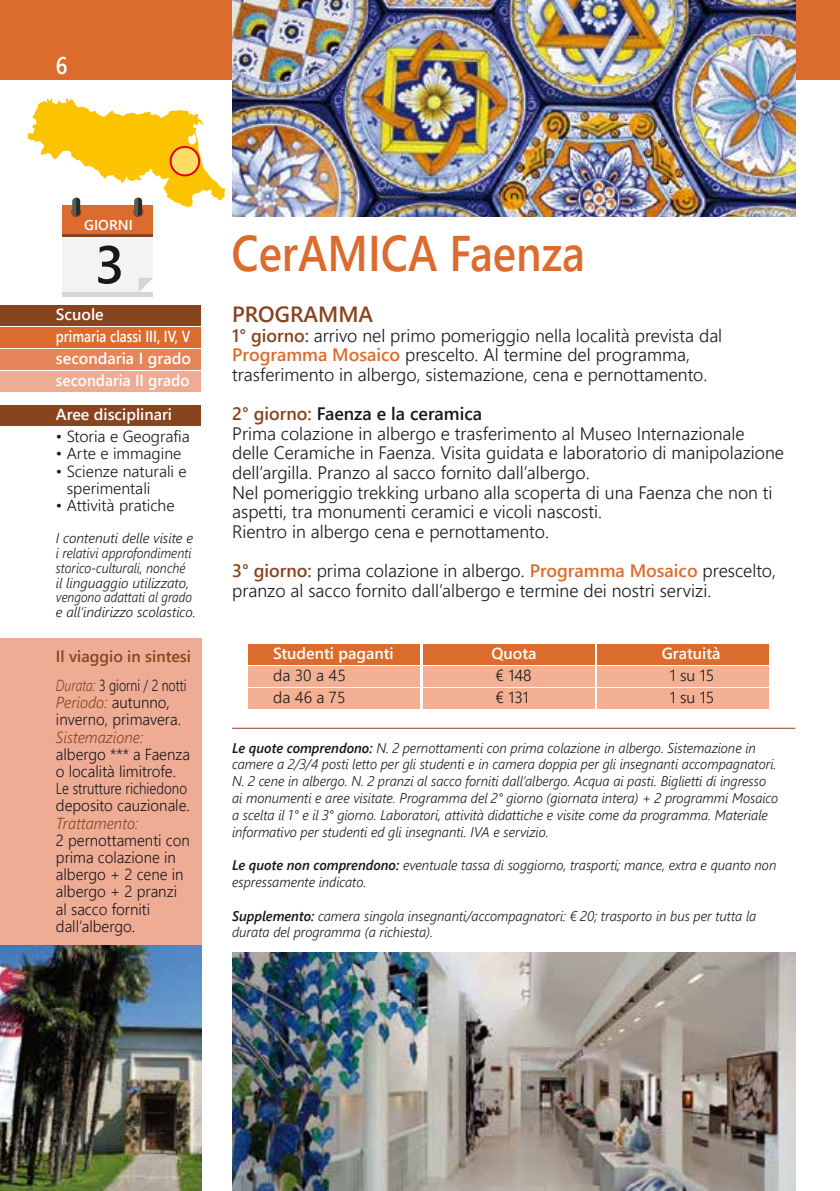
<style>
.page{position:relative;width:840px;height:1191px;background:#fff}
.page>*{position:absolute;margin:0;border:0;box-sizing:border-box;transform-origin:0 0}
.t1{font:600 53.2px "Segoe UI";color:#1a171c}
.t2{font:600 50px "Segoe UI";color:#dc6c2e;scale:.88 1}
.t3{font:600 24px "Segoe UI";color:#fff;scale:.88 1}
.t4{font:600 22px "Segoe UI";color:#88431f}
.t5{font:300 18px/19.6px "Segoe UI";color:#1a171c}
.t6{font:300 16px/17.2px "Segoe UI";color:#1a171c;scale:.95 1}
.t7{font:300 16px "Segoe UI";color:#1a171c}
.t8{font:600 16px/22px "Segoe UI";color:#fff}
.t9{font:300 16px/17.2px "Segoe UI";color:#1a171c;scale:.78 1}
.t10{font:italic 300 16px "Segoe UI";color:#88431f;scale:.95 1}
.t11{font:600 16px "Segoe UI";color:#88431f}
.t12{font:600 14.2px "Segoe UI";color:#fff}
.t13{font:italic 300 14px/16.8px "Segoe UI";color:#1a171c;scale:.96 1}
.t14{font:italic 300 14px/14.8px "Segoe UI";color:#1a171c}
.s1{color:#fff}
.s2{font-style:italic;color:#88431f}
.s3{font-weight:600;color:#88431f}
.s4{font-weight:600;color:#dc6c2e}
.s5{font-weight:600}
</style>
<div class="page">
<img style="left:0;top:945px;width:201px;height:246px">
<div style="left:0;top:0;width:839px;height:79px;background:#dc6c2e"></div>
<img style="left:232px;top:0;width:562px;height:216px">
<div style="left:248px;top:644px;width:172px;height:20px;background:#dc6c2e"></div>
<div style="left:422px;top:644px;width:172px;height:20px;background:#dc6c2e"></div>
<div style="left:596px;top:644px;width:172px;height:20px;background:#dc6c2e"></div>
<div style="left:248px;top:666px;width:172px;height:20px;background:#f4b092"></div>
<div style="left:422px;top:666px;width:172px;height:20px;background:#f4b092"></div>
<div style="left:596px;top:666px;width:172px;height:20px;background:#f4b092"></div>
<div style="left:248px;top:688px;width:172px;height:20px;background:#f4b092"></div>
<div style="left:422px;top:688px;width:172px;height:20px;background:#f4b092"></div>
<div style="left:596px;top:688px;width:172px;height:20px;background:#f4b092"></div>
<hr style="left:232px;top:728px;width:562px;height:1px;background:#88431f">
<img style="left:232px;top:953px;width:562px;height:238px">
<div style="left:0;top:305px;width:200px;height:20px;background:#88431f"></div>
<div style="left:0;top:327px;width:200px;height:20px;background:#dc6c2e"></div>
<div style="left:0;top:349px;width:200px;height:20px;background:#e6845a"></div>
<div style="left:0;top:371px;width:200px;height:20px;background:#efac95"></div>
<div style="left:0;top:405px;width:200px;height:20px;background:#88431f"></div>
<div style="left:0;top:638px;width:201px;height:307px;background:#efac95"></div>
<div style="left:63px;top:224px;width:90px;height:72px;background:#f3f3f2"></div>
<div style="left:63px;top:205px;width:90px;height:32px;background:#88431f"></div>
<div style="left:63px;top:205px;width:90px;height:29px;background:#dc6c2e"></div>
<svg style="left:139px;top:278px;width:13px;height:13px"></svg>
<hr style="left:63px;top:292px;width:90px;height:4px;background:#d7d6d6">
<svg style="left:28px;top:98px;width:197px;height:118px"></svg>
<svg style="left:170px;top:147px;width:29px;height:28px"></svg>
<div style="left:169px;top:146px;width:31px;height:30px;border:2px solid #e2001a;border-radius:50%"></div>
<h3 class="t3" style="left:56px;top:43px;width:15px">6</h3>
<p class="t12" style="left:84px;top:212px;width:50px">GIORNI</p>
<h1 class="t1" style="left:95px;top:214px;width:31px">3</h1>
<p class="t8" style="left:56px;top:302px;width:136px">Scuole<br>primaria classi III, IV, V secondaria I grado secondaria II grado</p>
<p class="t8" style="left:56px;top:402px;width:118px">Aree disciplinari</p>
<p class="t7" style="left:56px;top:421px;width:135px">• Storia e Geografia</p>
<p class="t7" style="left:56px;top:439px;width:127px">• Arte e immagine</p>
<p class="t7" style="left:56px;top:456px;width:132px">• Scienze naturali e</p>
<p class="t7" style="left:56px;top:473px;width:96px"><span class="s1">•</span> sperimentali</p>
<p class="t7" style="left:56px;top:490px;width:120px">• Attività pratiche</p>
<p class="t14" style="left:56px;top:528px;width:141px">I contenuti delle visite e i relativi approfondimenti storico-culturali, nonché<br>il linguaggio utilizzato, vengono adattati al grado e all’indirizzo scolastico.</p>
<p class="t11" style="left:56px;top:641px;width:136px">Il viaggio in sintesi</p>
<p class="t9" style="left:56px;top:675px;width:169px"><span class="s2">Durata:</span> 3 giorni / 2 notti<br><span class="s2">Periodo:</span> autunno, inverno, primavera.</p>
<p class="t10" style="left:56px;top:721px;width:94px">Sistemazione:</p>
<p class="t6" style="left:56px;top:744px;width:143px">albergo *** a Faenza o località limitrofe.<br>Le strutture richiedono deposito cauzionale.</p>
<p class="t10" style="left:56px;top:807px;width:88px">Trattamento:</p>
<p class="t6" style="left:56px;top:830px;width:142px">2 pernottamenti con prima colazione in albergo + 2 cene in albergo + 2 pranzi al sacco forniti dall’albergo.</p>
<h2 class="t2" style="left:231px;top:206px;width:403px">CerAMICA Faenza</h2>
<h3 class="t4" style="left:232px;top:293px;width:142px">PROGRAMMA</h3>
<p class="t5" style="left:232px;top:324px;width:491px"><span class="s3">1° giorno:</span> arrivo nel primo pomeriggio nella località prevista dal<br><span class="s4">Programma Mosaico</span> prescelto. Al termine del programma, trasferimento in albergo, sistemazione, cena e pernottamento.</p>
<p class="t5" style="left:232px;top:402px;width:553px"><span class="s3">2° giorno:</span> <span class="s5">Faenza e la ceramica<br></span>Prima colazione in albergo e trasferimento al Museo Internazionale delle Ceramiche in Faenza. Visita guidata e laboratorio di manipolazione dell’argilla. Pranzo al sacco fornito dall’albergo.<br>Nel pomeriggio trekking urbano alla scoperta di una Faenza che non ti aspetti, tra monumenti ceramici e vicoli nascosti.<br>Rientro in albergo cena e pernottamento.</p>
<p class="t5" style="left:232px;top:559px;width:545px"><span class="s3">3° giorno:</span> prima colazione in albergo. <span class="s4">Programma Mosaico</span> prescelto, pranzo al sacco fornito dall’albergo e termine dei nostri servizi.</p>
<p class="t8" style="left:273px;top:641px;width:122px">Studenti paganti</p>
<p class="t8" style="left:491px;top:641px;width:47px">Quota</p>
<p class="t8" style="left:661px;top:641px;width:60px">Gratuità</p>
<p class="t7" style="left:273px;top:660px;width:74px">da 30 a 45</p>
<p class="t7" style="left:495px;top:660px;width:38px">€ 148</p>
<p class="t7" style="left:669px;top:660px;width:46px">1 su 15</p>
<p class="t7" style="left:273px;top:682px;width:74px">da 46 a 75</p>
<p class="t7" style="left:495px;top:682px;width:35px">€ 131</p>
<p class="t7" style="left:669px;top:682px;width:46px">1 su 15</p>
<p class="t13" style="left:232px;top:737px;width:570px"><span class="s5">Le quote comprendono:</span> N. 2 pernottamenti con prima colazione in albergo. Sistemazione in camere a 2/3/4 posti letto per gli studenti e in camera doppia per gli insegnanti accompagnatori.<br>N. 2 cene in albergo. N. 2 pranzi al sacco forniti dall’albergo. Acqua ai pasti. Biglietti di ingresso ai monumenti e aree visitate. Programma del 2° giorno (giornata intera) + 2 programmi Mosaico a scelta il 1° e il 3° giorno. Laboratori, attività didattiche e visite come da programma. Materiale informativo per studenti ed gli insegnanti. IVA e servizio.</p>
<p class="t13" style="left:232px;top:854px;width:568px"><span class="s5">Le quote non comprendono:</span> eventuale tassa di soggiorno, trasporti; mance, extra e quanto non espressamente indicato.</p>
<p class="t13" style="left:232px;top:905px;width:547px"><span class="s5">Supplemento:</span> camera singola insegnanti/accompagnatori: € 20; trasporto in bus per tutta la durata del programma (a richiesta).</p>
</div>
